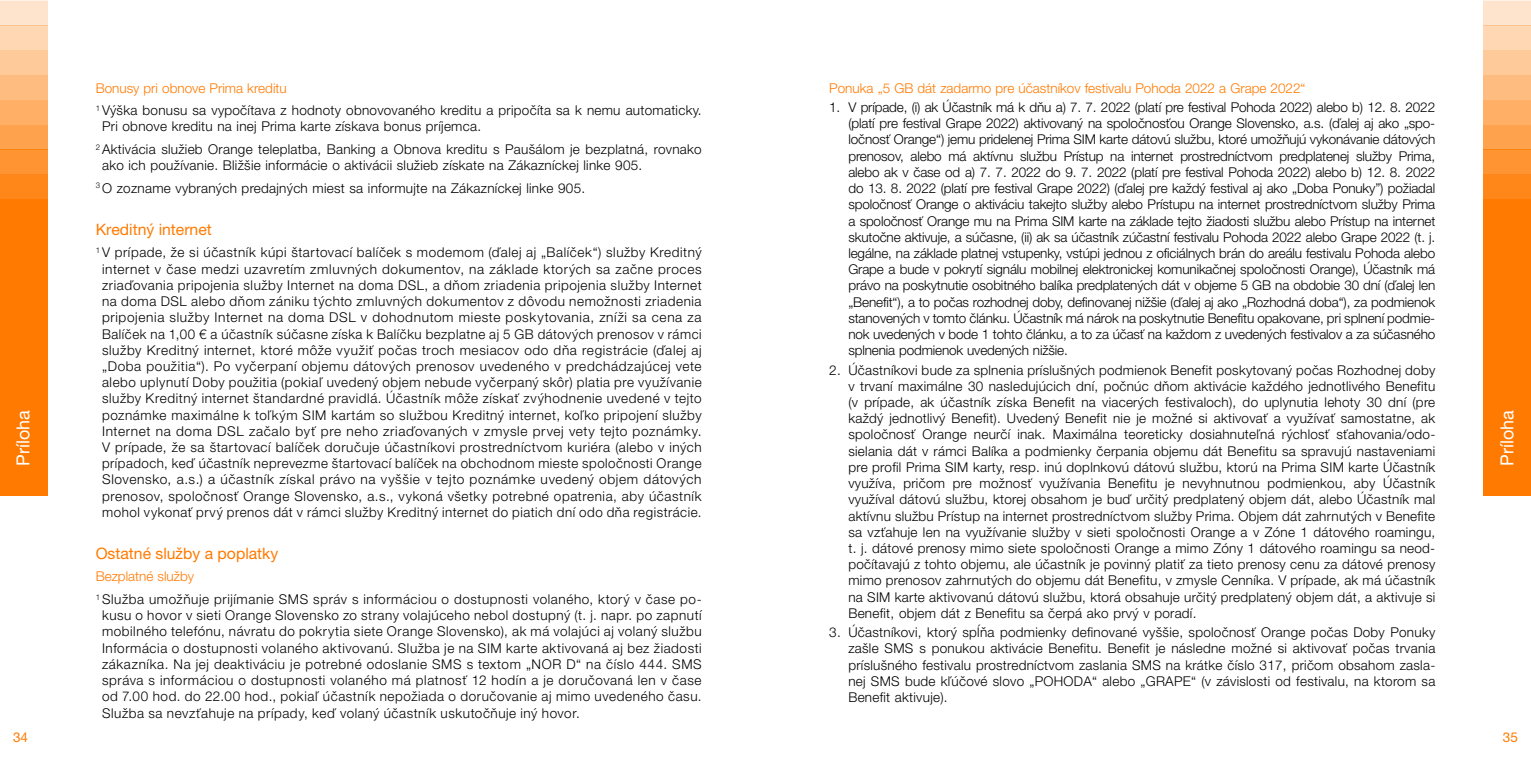
<style>
.page{position:relative;width:1531px;height:766px;background:#fff}
.page>*{position:absolute;margin:0;border:0;box-sizing:border-box;transform-origin:0 0}
.t1{font:18px "Helvetica Neue LT Pro";color:#fff}
.t2{font:15.75px "Helvetica Neue LT Pro";color:#ff7a00}
.t3{font:300 13.5px/16.2px "Helvetica Neue LT Pro";letter-spacing:.04em;color:#000;text-align:justify}
.t4{font:300 13.5px/22.5px "Helvetica Neue LT Pro";letter-spacing:.02em;color:#000}
.t5{font:300 13.5px "Helvetica Neue LT Pro";color:#ff7a00}
.t6{font:13.5px "Helvetica Neue LT Pro";color:#ff7a00}
.s1{color:#ff7a00}
</style>
<div class="page">
<div style="left:0;top:1px;width:47px;height:25px;background:#ffe4cd"></div>
<div style="left:0;top:125px;width:47px;height:24px;background:#ffa24d"></div>
<svg style="left:0;top:149px;width:47px;height:50px;background:#ff8d25"></svg>
<div style="left:0;top:199px;width:47px;height:296px;background:#ff7a00"></div>
<div style="left:0;top:100px;width:47px;height:25px;background:#ffaf66"></div>
<div style="left:0;top:75px;width:47px;height:25px;background:#ffbc80"></div>
<hr style="left:0;top:0;width:47px;height:1px;background:#ff7a00">
<svg style="left:0;top:26px;width:47px;height:49px;background:#ffd0a6"></svg>
<div style="left:1484px;top:1px;width:47px;height:25px;background:#ffe4cd"></div>
<div style="left:1484px;top:125px;width:47px;height:24px;background:#ffa24d"></div>
<svg style="left:1484px;top:149px;width:47px;height:50px;background:#ff8d25"></svg>
<div style="left:1484px;top:199px;width:47px;height:296px;background:#ff7a00"></div>
<div style="left:1484px;top:100px;width:47px;height:25px;background:#ffaf66"></div>
<div style="left:1484px;top:75px;width:47px;height:25px;background:#ffbc80"></div>
<hr style="left:1484px;top:0;width:47px;height:1px;background:#ff7a00">
<svg style="left:1484px;top:26px;width:47px;height:49px;background:#ffd0a6"></svg>
<h1 class="t1" style="left:12px;top:466px;width:57px;rotate:-90deg">Príloha</h1>
<p class="t6" style="left:13px;top:729px;width:17px">34</p>
<p class="t4" style="left:96px;top:76px;width:607px"><span class="s1">Bonusy pri obnove Prima kreditu<br></span><sup>1</sup> Výška bonusu sa vypočítava z hodnoty obnovovaného kreditu a pripočíta sa k nemu automaticky.</p>
<p class="t4" style="left:96px;top:115px;width:607px;text-indent:6px">Pri obnove kreditu na inej Prima karte získava bonus príjemca.<br><sup>2</sup> Aktivácia služieb Orange teleplatba, Banking a Obnova kreditu s Paušálom je bezplatná, rovnako</p>
<p class="t4" style="left:96px;top:154px;width:548px;text-indent:6px">ako ich používanie. Bližšie informácie o aktivácii služieb získate na Zákazníckej linke 905.<br><sup>3</sup> O zozname vybraných predajných miest sa informujte na Zákazníckej linke 905.</p>
<p class="t2" style="left:96px;top:220px;width:118px">Kreditný internet</p>
<p class="t3" style="left:96px;top:244px;width:607px;text-align:center"><sup>1</sup> V prípade, že si účastník kúpi štartovací balíček s modemom (ďalej aj „Balíček“) služby Kreditný internet v čase medzi uzavretím zmluvných dokumentov, na základe ktorých sa začne proces zriaďovania pripojenia služby Internet na doma DSL, a dňom zriadenia pripojenia služby Internet na doma DSL alebo dňom zániku týchto zmluvných dokumentov z dôvodu nemožnosti zriadenia pripojenia služby Internet na doma DSL v dohodnutom mieste poskytovania, zníži sa cena za Balíček na 1,00 € a účastník súčasne získa k Balíčku bezplatne aj 5 GB dátových prenosov v rámci služby Kreditný internet, ktoré môže využiť počas troch mesiacov odo dňa registrácie (ďalej aj „Doba použitia“). Po vyčerpaní objemu dátových prenosov uvedeného v predchádzajúcej vete alebo uplynutí Doby použitia (pokiaľ uvedený objem nebude vyčerpaný skôr) platia pre využívanie služby Kreditný internet štandardné pravidlá. Účastník môže získať zvýhodnenie uvedené v tejto poznámke maximálne k toľkým SIM kartám so službou Kreditný internet, koľko pripojení služby Internet na doma DSL začalo byť pre neho zriaďovaných v zmysle prvej vety tejto poznámky.<br>V prípade, že sa štartovací balíček doručuje účastníkovi prostredníctvom kuriéra (alebo v iných prípadoch, keď účastník neprevezme štartovací balíček na obchodnom mieste spoločnosti Orange Slovensko, a.s.) a účastník získal právo na vyššie v tejto poznámke uvedený objem dátových prenosov, spoločnosť Orange Slovensko, a.s., vykoná všetky potrebné opatrenia, aby účastník mohol vykonať prvý prenos dát v rámci služby Kreditný internet do piatich dní odo dňa registrácie.</p>
<p class="t2" style="left:96px;top:543px;width:184px">Ostatné služby a poplatky</p>
<p class="t3" style="left:96px;top:565px;width:607px;line-height:22.5px"><span class="s1">Bezplatné služby<br></span><sup>1</sup> Služba umožňuje prijímanie SMS správ s informáciou o dostupnosti volaného, ktorý v čase po-</p>
<p class="t3" style="left:102px;top:607px;width:601px">kusu o hovor v sieti Orange Slovensko zo strany volajúceho nebol dostupný (t. j. napr. po zapnutí mobilného telefónu, návratu do pokrytia siete Orange Slovensko), ak má volajúci aj volaný službu Informácia o dostupnosti volaného aktivovanú. Služba je na SIM karte aktivovaná aj bez žiadosti zákazníka. Na jej deaktiváciu je potrebné odoslanie SMS s textom „NOR D“ na číslo 444. SMS správa s informáciou o dostupnosti volaného má platnosť 12 hodín a je doručovaná len v čase od 7.00 hod. do 22.00 hod., pokiaľ účastník nepožiada o doručovanie aj mimo uvedeného času.<br>Služba sa nevzťahuje na prípady, keď volaný účastník uskutočňuje iný hovor.</p>
<p class="t5" style="left:829px;top:79px;width:478px">Ponuka „5 GB dát zadarmo pre účastníkov festivalu Pohoda 2022 a Grape 2022“</p>
<p class="t3" style="left:848px;top:99px;width:588px;text-indent:-19px">1. V prípade, (i) ak Účastník má k dňu a) 7. 7. 2022 (platí pre festival Pohoda 2022) alebo b) 12. 8. 2022 (platí pre festival Grape 2022) aktivovaný na spoločnosťou Orange Slovensko, a.s. (ďalej aj ako „spo&shy;ločnosť Orange“) jemu pridelenej Prima SIM karte dátovú službu, ktoré umožňujú vykonávanie dátových prenosov, alebo má aktívnu službu Prístup na internet prostredníctvom predplatenej služby Prima, alebo ak v čase od a) 7. 7. 2022 do 9. 7. 2022 (platí pre festival Pohoda 2022) alebo b) 12. 8. 2022 do 13. 8. 2022 (platí pre festival Grape 2022) (ďalej pre každý festival aj ako „Doba Ponuky”) požiadal spoločnosť Orange o aktiváciu takejto služby alebo Prístupu na internet prostredníctvom služby Prima a spoločnosť Orange mu na Prima SIM karte na základe tejto žiadosti službu alebo Prístup na internet skutočne aktivuje, a súčasne, (ii) ak sa účastník zúčastní festivalu Pohoda 2022 alebo Grape 2022 (t. j. legálne, na základe platnej vstupenky, vstúpi jednou z oficiálnych brán do areálu festivalu Pohoda alebo Grape a bude v pokrytí signálu mobilnej elektronickej komunikačnej spoločnosti Orange), Účastník má právo na poskytnutie osobitného balíka predplatených dát v objeme 5 GB na obdobie 30 dní (ďalej len „Benefit“), a to počas rozhodnej doby, definovanej nižšie (ďalej aj ako „Rozhodná doba“), za podmienok stanovených v tomto článku. Účastník má nárok na poskytnutie Benefitu opakovane, pri splnení podmie&shy;nok uvedených v bode 1 tohto článku, a to za účasť na každom z uvedených festivalov a za súčasného splnenia podmienok uvedených nižšie.</p>
<p class="t3" style="left:848px;top:361px;width:588px;text-indent:-19px">2. Účastníkovi bude za splnenia príslušných podmienok Benefit poskytovaný počas Rozhodnej doby v trvaní maximálne 30 nasledujúcich dní, počnúc dňom aktivácie každého jednotlivého Benefitu (v prípade, ak účastník získa Benefit na viacerých festivaloch), do uplynutia lehoty 30 dní (pre každý jednotlivý Benefit). Uvedený Benefit nie je možné si aktivovať a využívať samostatne, ak spoločnosť Orange neurčí inak. Maximálna teoreticky dosiahnuteľná rýchlosť sťahovania/odo&shy;sielania dát v rámci Balíka a podmienky čerpania objemu dát Benefitu sa spravujú nastaveniami pre profil Prima SIM karty, resp. inú doplnkovú dátovú službu, ktorú na Prima SIM karte Účastník využíva, pričom pre možnosť využívania Benefitu je nevyhnutnou podmienkou, aby Účastník využíval dátovú službu, ktorej obsahom je buď určitý predplatený objem dát, alebo Účastník mal aktívnu službu Prístup na internet prostredníctvom služby Prima. Objem dát zahrnutých v Benefite sa vzťahuje len na využívanie služby v sieti spoločnosti Orange a v Zóne 1 dátového roamingu, t. j. dátové prenosy mimo siete spoločnosti Orange a mimo Zóny 1 dátového roamingu sa neod&shy;počítavajú z tohto objemu, ale účastník je povinný platiť za tieto prenosy cenu za dátové prenosy mimo prenosov zahrnutých do objemu dát Benefitu, v zmysle Cenníka. V prípade, ak má účastník na SIM karte aktivovanú dátovú službu, ktorá obsahuje určitý predplatený objem dát, a aktivuje si Benefit, objem dát z Benefitu sa čerpá ako prvý v poradí.</p>
<p class="t3" style="left:848px;top:624px;width:588px;text-indent:-19px">3. Účastníkovi, ktorý spĺňa podmienky definované vyššie, spoločnosť Orange počas Doby Ponuky zašle SMS s ponukou aktivácie Benefitu. Benefit je následne možné si aktivovať počas trvania príslušného festivalu prostredníctvom zaslania SMS na krátke číslo 317, pričom obsahom zasla&shy;nej SMS bude kľúčové slovo „POHODA“ alebo „GRAPE“ (v závislosti od festivalu, na ktorom sa Benefit aktivuje).</p>
<h1 class="t1" style="left:1496px;top:466px;width:57px;rotate:-90deg">Príloha</h1>
<p class="t6" style="left:1503px;top:729px;width:17px">35</p>
</div>
